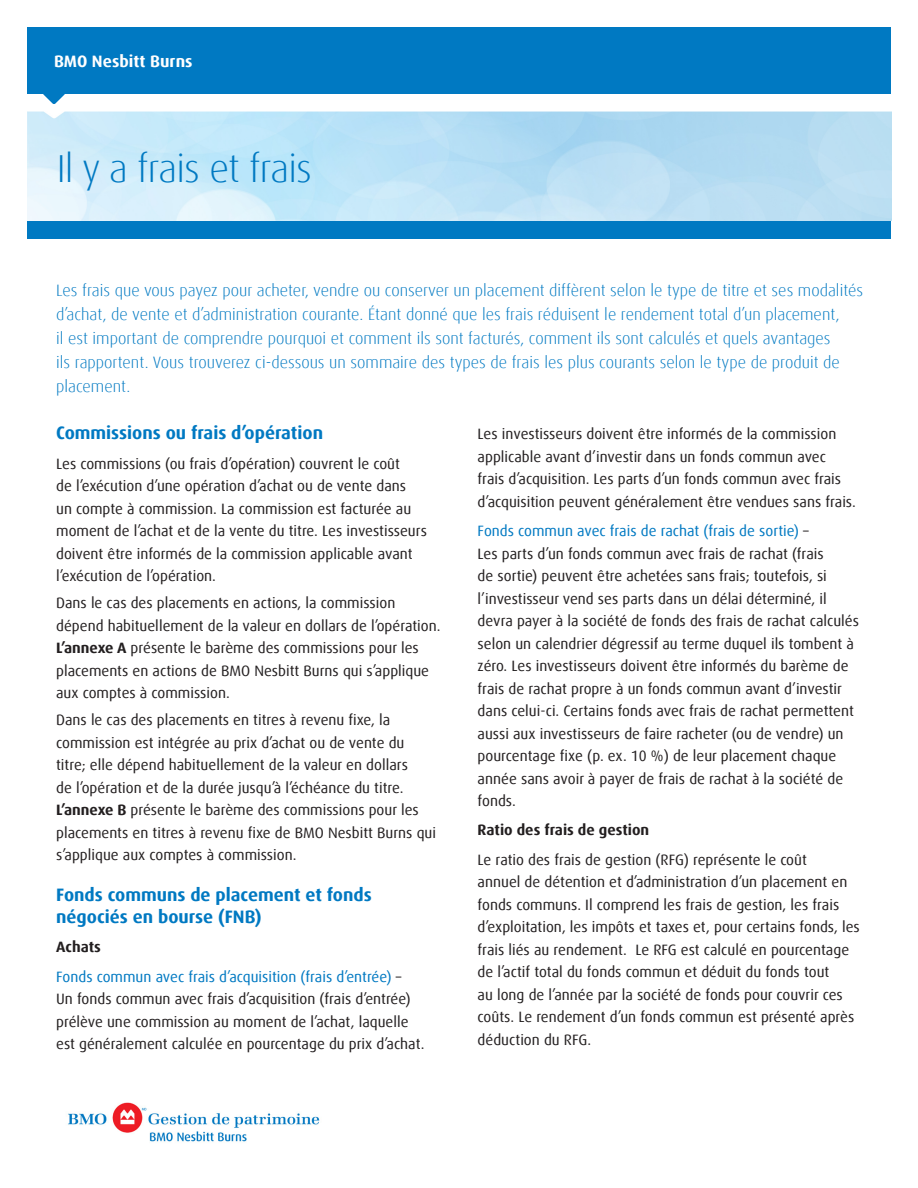
<style>
.page{position:relative;width:918px;height:1188px;background:#fff}
.page>*{position:absolute;margin:0;border:0;box-sizing:border-box;transform-origin:0 0}
.t1{font:300 39px "Dax Offc Pro";letter-spacing:-.02em;color:#0079c2}
.t2{font:700 18px/22.5px "Dax Offc Pro";color:#0079c2}
.t3{font:300 16.5px/24px "Dax Offc Pro";color:#0079c2}
.t4{font:700 16.5px "Dax Offc Pro";letter-spacing:.005em;color:#fff}
.t5{font:15px/22.5px "Dax Offc Pro";color:#231f20}
.t6{font:700 15px "Dax Offc Pro";color:#231f20}
.s1{font-weight:700}
.s2{color:#0079c2}
</style>
<div class="page">
<img style="left:68px;top:1102px;width:252px;height:40px">
<div style="left:27px;top:221px;width:864px;height:18px;background:#0079c2"></div>
<div style="left:27px;top:27px;width:864px;height:67px;background:#0079c2"></div>
<svg style="left:43px;top:94px;width:22px;height:18px"></svg>
<p class="t4" style="left:54px;top:51px;width:140px">BMO Nesbitt Burns</p>
<p class="t1" style="left:57px;top:143px;width:257px">Il y a frais et frais</p>
<p class="t3" style="left:56px;top:278px;width:809px">Les frais que vous payez pour acheter, vendre ou conserver un placement diffèrent selon le type de titre et ses modalités d’achat, de vente et d’administration courante. Étant donné que les frais réduisent le rendement total d’un placement,<br>il est important de comprendre pourquoi et comment ils sont facturés, comment ils sont calculés et quels avantages<br>ils rapportent. Vous trouverez ci-dessous un sommaire des types de frais les plus courants selon le type de produit de placement.</p>
<h1 class="t2" style="left:56px;top:422px;width:268px">Commissions ou frais d’opération</h1>
<p class="t5" style="left:56px;top:452px;width:372px">Les commissions (ou frais d’opération) couvrent le coût<br>de l’exécution d’une opération d’achat ou de vente dans<br>un compte à commission. La commission est facturée au moment de l’achat et de la vente du titre. Les investisseurs doivent être informés de la commission applicable avant l’exécution de l’opération.</p>
<p class="t5" style="left:56px;top:592px;width:386px">Dans le cas des placements en actions, la commission dépend habituellement de la valeur en dollars de l’opération.<br><span class="s1">L’annexe A</span> présente le barème des commissions pour les placements en actions de BMO Nesbitt Burns qui s’applique aux comptes à commission.</p>
<p class="t5" style="left:56px;top:709px;width:381px">Dans le cas des placements en titres à revenu fixe, la commission est intégrée au prix d’achat ou de vente du titre; elle dépend habituellement de la valeur en dollars<br>de l’opération et de la durée jusqu’à l’échéance du titre.<br><span class="s1">L’annexe B</span> présente le barème des commissions pour les placements en titres à revenu fixe de BMO Nesbitt Burns qui s’applique aux comptes à commission.</p>
<h1 class="t2" style="left:56px;top:883px;width:317px">Fonds communs de placement et fonds négociés en bourse (FNB)</h1>
<h2 class="t6" style="left:56px;top:937px;width:46px">Achats</h2>
<p class="t5" style="left:56px;top:965px;width:370px"><span class="s2">Fonds commun avec frais d’acquisition (frais d’entrée)</span> –<br>Un fonds commun avec frais d’acquisition (frais d’entrée) prélève une commission au moment de l’achat, laquelle est généralement calculée en pourcentage du prix d’achat.</p>
<p class="t5" style="left:478px;top:423px;width:380px">Les investisseurs doivent être informés de la commission applicable avant d’investir dans un fonds commun avec frais d’acquisition. Les parts d’un fonds commun avec frais d’acquisition peuvent généralement être vendues sans frais.</p>
<p class="t5" style="left:478px;top:520px;width:383px"><span class="s2">Fonds commun avec frais de rachat (frais de sortie)</span> –<br>Les parts d’un fonds commun avec frais de rachat (frais<br>de sortie) peuvent être achetées sans frais; toutefois, si l’investisseur vend ses parts dans un délai déterminé, il devra payer à la société de fonds des frais de rachat calculés selon un calendrier dégressif au terme duquel ils tombent à zéro. Les investisseurs doivent être informés du barème de frais de rachat propre à un fonds commun avant d’investir dans celui-ci. Certains fonds avec frais de rachat permettent aussi aux investisseurs de faire racheter (ou de vendre) un pourcentage fixe (p. ex. 10 %) de leur placement chaque année sans avoir à payer de frais de rachat à la société de fonds.</p>
<h2 class="t6" style="left:478px;top:820px;width:173px">Ratio des frais de gestion</h2>
<p class="t5" style="left:478px;top:848px;width:384px">Le ratio des frais de gestion (RFG) représente le coût<br>annuel de détention et d’administration d’un placement en fonds communs. Il comprend les frais de gestion, les frais d’exploitation, les impôts et taxes et, pour certains fonds, les frais liés au rendement. Le RFG est calculé en pourcentage de l’actif total du fonds commun et déduit du fonds tout<br>au long de l’année par la société de fonds pour couvrir ces coûts. Le rendement d’un fonds commun est présenté après déduction du RFG.</p>
</div>
